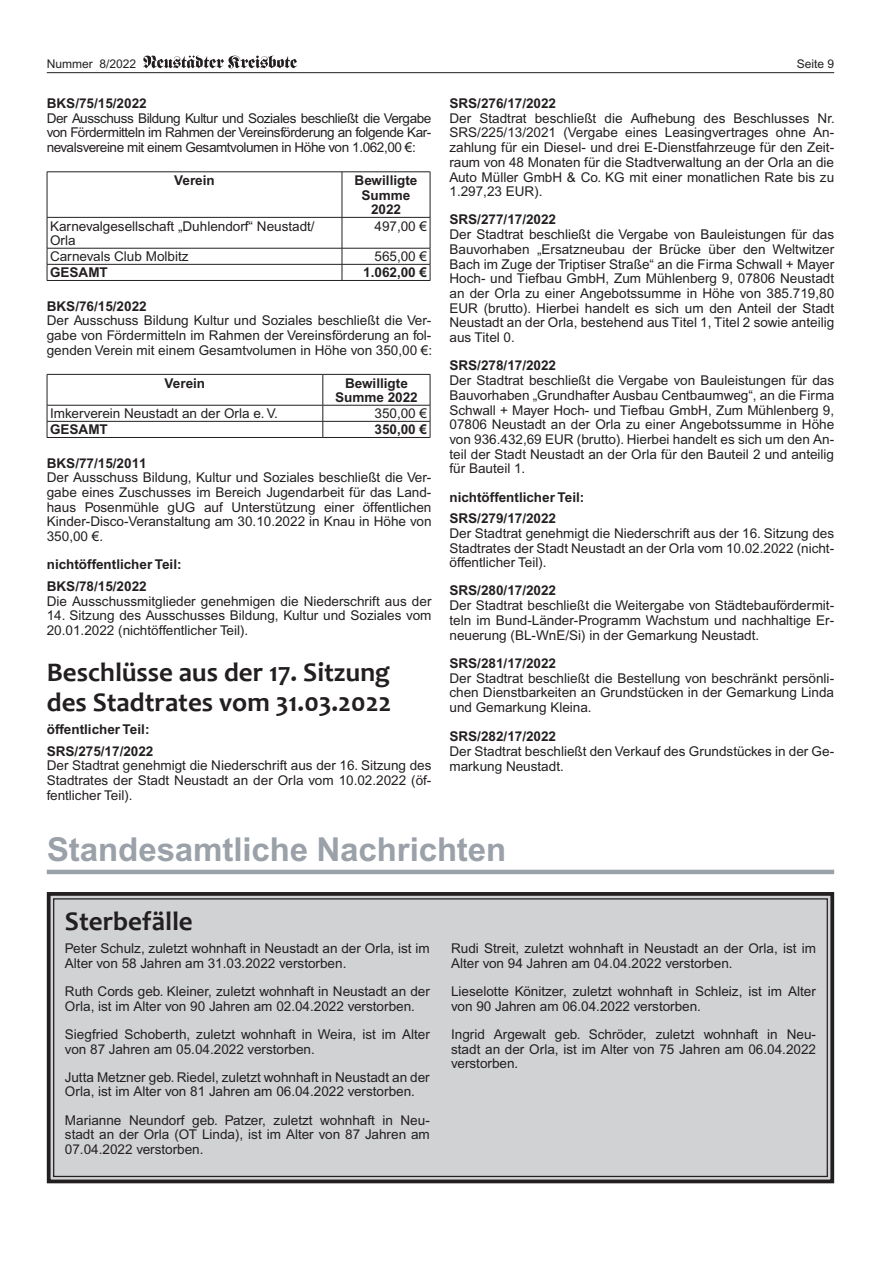
<style>
.page{position:relative;width:881px;height:1263px;background:#fff}
.page>*{position:absolute;margin:0;border:0;box-sizing:border-box;transform-origin:0 0}
.Rasterbalken{font:700 33px "Arial";color:#9aa1a8}
.Überschrift{font:700 27px/29.4px "Candara";color:#231f20}
.t1{font:13.5px/14.7px "Arial";color:#231f20;text-align:justify}
.Normalfett{font:700 13.5px/14.7px "Arial";color:#231f20;text-align:center}
.t2{font:12px "Arial";color:#231f20}
</style>
<div class="page">
<hr style="left:47px;top:72px;width:786px;height:1px;background:#231f20">
<svg style="left:143px;top:55px;width:154px;height:13px"></svg>
<hr style="left:47px;top:172px;width:1px;height:45px;background:#231f20">
<hr style="left:341px;top:172px;width:1px;height:45px;background:#231f20">
<hr style="left:47px;top:172px;width:295px;height:1px;background:#231f20">
<hr style="left:47px;top:217px;width:295px;height:1px;background:#231f20">
<hr style="left:429px;top:172px;width:1px;height:45px;background:#231f20">
<hr style="left:342px;top:172px;width:88px;height:1px;background:#231f20">
<hr style="left:342px;top:217px;width:88px;height:1px;background:#231f20">
<hr style="left:47px;top:218px;width:1px;height:30px;background:#231f20">
<hr style="left:341px;top:218px;width:1px;height:30px;background:#231f20">
<hr style="left:47px;top:248px;width:295px;height:1px;background:#231f20">
<hr style="left:429px;top:218px;width:1px;height:30px;background:#231f20">
<hr style="left:342px;top:248px;width:88px;height:1px;background:#231f20">
<hr style="left:47px;top:264px;width:295px;height:1px;background:#231f20">
<hr style="left:342px;top:264px;width:88px;height:1px;background:#231f20">
<svg style="left:47px;top:248px;width:1px;height:32px"></svg>
<svg style="left:341px;top:248px;width:1px;height:32px"></svg>
<hr style="left:47px;top:280px;width:295px;height:1px;background:#231f20">
<svg style="left:429px;top:248px;width:1px;height:32px"></svg>
<hr style="left:342px;top:280px;width:88px;height:1px;background:#231f20">
<hr style="left:47px;top:375px;width:1px;height:30px;background:#231f20">
<hr style="left:322px;top:375px;width:1px;height:30px;background:#231f20">
<hr style="left:47px;top:374px;width:276px;height:1px;background:#231f20">
<hr style="left:47px;top:405px;width:276px;height:1px;background:#231f20">
<hr style="left:429px;top:375px;width:1px;height:30px;background:#231f20">
<hr style="left:323px;top:374px;width:107px;height:1px;background:#231f20">
<hr style="left:323px;top:405px;width:107px;height:1px;background:#231f20">
<hr style="left:47px;top:421px;width:276px;height:1px;background:#231f20">
<hr style="left:323px;top:421px;width:107px;height:1px;background:#231f20">
<svg style="left:47px;top:405px;width:1px;height:32px"></svg>
<svg style="left:322px;top:405px;width:1px;height:32px"></svg>
<hr style="left:47px;top:437px;width:276px;height:1px;background:#231f20">
<svg style="left:429px;top:405px;width:1px;height:32px"></svg>
<hr style="left:323px;top:437px;width:107px;height:1px;background:#231f20">
<hr style="left:47px;top:870px;width:786px;height:4px;background:#9aa1a8">
<div style="left:46px;top:892px;width:789px;height:292px;background:#d1d2d4"></div>
<p class="t2" style="left:47px;top:57px;width:91px">Nummer 8/2022</p>
<p class="t2" style="left:796px;top:57px;width:39px">Seite 9</p>
<p class="Normalfett" style="left:47px;top:96px;width:101px">BKS/75/15/2022</p>
<p class="t1" style="left:47px;top:111px;width:386px">Der Ausschuss Bildung Kultur und Soziales beschließt die Vergabe von Fördermitteln im Rahmen der Vereinsförderung an folgende Kar&shy;nevalsvereine mit einem Gesamtvolumen in Höhe von 1.062,00 €:</p>
<p class="Normalfett" style="left:174px;top:173px;width:42px">Verein</p>
<p class="Normalfett" style="left:354px;top:173px;width:64px">Bewilligte</p>
<p class="Normalfett" style="left:361px;top:188px;width:50px">Summe<br>2022</p>
<p class="t1" style="left:50px;top:219px;width:266px">Karnevalgesellschaft „Duhlendorf“ Neustadt/<br>Orla</p>
<p class="t1" style="left:374px;top:219px;width:54px">497,00 €</p>
<p class="t1" style="left:50px;top:249px;width:140px">Carnevals Club Molbitz</p>
<p class="t1" style="left:374px;top:249px;width:54px">565,00 €</p>
<p class="Normalfett" style="left:50px;top:265px;width:59px">GESAMT</p>
<p class="Normalfett" style="left:363px;top:265px;width:65px">1.062,00 €</p>
<p class="Normalfett" style="left:47px;top:298px;width:101px">BKS/76/15/2022</p>
<p class="t1" style="left:47px;top:313px;width:387px">Der Ausschuss Bildung Kultur und Soziales beschließt die Ver&shy;gabe von Fördermitteln im Rahmen der Vereinsförderung an fol&shy;genden Verein mit einem Gesamtvolumen in Höhe von 350,00 €:</p>
<p class="Normalfett" style="left:164px;top:375px;width:42px">Verein</p>
<p class="Normalfett" style="left:345px;top:375px;width:64px">Bewilligte</p>
<p class="Normalfett" style="left:335px;top:390px;width:84px">Summe 2022</p>
<p class="t1" style="left:50px;top:406px;width:229px">Imkerverein Neustadt an der Orla e. V.</p>
<p class="t1" style="left:374px;top:406px;width:54px">350,00 €</p>
<p class="Normalfett" style="left:50px;top:422px;width:59px">GESAMT</p>
<p class="Normalfett" style="left:374px;top:422px;width:54px">350,00 €</p>
<p class="Normalfett" style="left:47px;top:455px;width:101px">BKS/77/15/2011</p>
<p class="t1" style="left:47px;top:470px;width:386px">Der Ausschuss Bildung, Kultur und Soziales beschließt die Ver&shy;gabe eines Zuschusses im Bereich Jugendarbeit für das Land&shy;haus Posenmühle gUG auf Unterstützung einer öffentlichen Kinder-Disco-Veranstaltung am 30.10.2022 in Knau in Höhe von 350,00 €.</p>
<p class="Normalfett" style="left:47px;top:557px;width:136px">nichtöffentlicher Teil:</p>
<p class="Normalfett" style="left:47px;top:579px;width:101px">BKS/78/15/2022</p>
<p class="t1" style="left:47px;top:594px;width:386px">Die Ausschussmitglieder genehmigen die Niederschrift aus der</p>
<p class="t1" style="left:47px;top:608px;width:386px">14. Sitzung des Ausschusses Bildung, Kultur und Soziales vom<br>20.01.2022 (nichtöffentlicher Teil).</p>
<p class="Überschrift" style="left:47px;top:658px;width:346px">Beschlüsse aus der 17. Sitzung des Stadtrates vom 31.03.2022</p>
<p class="Normalfett" style="left:47px;top:722px;width:104px">öffentlicher Teil:</p>
<p class="Normalfett" style="left:47px;top:743px;width:108px">SRS/275/17/2022</p>
<p class="t1" style="left:47px;top:758px;width:386px">Der Stadtrat genehmigt die Niederschrift aus der 16. Sitzung des Stadtrates der Stadt Neustadt an der Orla vom 10.02.2022 (öf&shy;fentlicher Teil).</p>
<p class="Normalfett" style="left:449px;top:96px;width:108px">SRS/276/17/2022</p>
<p class="t1" style="left:449px;top:111px;width:387px">Der Stadtrat beschließt die Aufhebung des Beschlusses Nr.<br>SRS/225/13/2021 (Vergabe eines Leasingvertrages ohne An&shy;zahlung für ein Diesel- und drei E-Dienstfahrzeuge für den Zeit&shy;raum von 48 Monaten für die Stadtverwaltung an der Orla an die Auto Müller GmbH &amp; Co. KG mit einer monatlichen Rate bis zu 1.297,23 EUR).</p>
<p class="Normalfett" style="left:449px;top:212px;width:108px">SRS/277/17/2022</p>
<p class="t1" style="left:449px;top:227px;width:386px">Der Stadtrat beschließt die Vergabe von Bauleistungen für das Bauvorhaben „Ersatzneubau der Brücke über den Weltwitzer Bach im Zuge der Triptiser Straße“ an die Firma Schwall + Mayer Hoch- und Tiefbau GmbH, Zum Mühlenberg 9, 07806 Neustadt an der Orla zu einer Angebotssumme in Höhe von 385.719,80<br>EUR (brutto). Hierbei handelt es sich um den Anteil der Stadt Neustadt an der Orla, bestehend aus Titel 1, Titel 2 sowie anteilig aus Titel 0.</p>
<p class="Normalfett" style="left:449px;top:358px;width:108px">SRS/278/17/2022</p>
<p class="t1" style="left:449px;top:373px;width:386px">Der Stadtrat beschließt die Vergabe von Bauleistungen für das Bauvorhaben „Grundhafter Ausbau Centbaumweg“, an die Firma Schwall + Mayer Hoch- und Tiefbau GmbH, Zum Mühlenberg 9, 07806 Neustadt an der Orla zu einer Angebotssumme in Höhe von 936.432,69 EUR (brutto). Hierbei handelt es sich um den An&shy;teil der Stadt Neustadt an der Orla für den Bauteil 2 und anteilig für Bauteil 1.</p>
<p class="Normalfett" style="left:449px;top:490px;width:136px">nichtöffentlicher Teil:</p>
<p class="Normalfett" style="left:449px;top:511px;width:108px">SRS/279/17/2022</p>
<p class="t1" style="left:449px;top:526px;width:386px">Der Stadtrat genehmigt die Niederschrift aus der 16. Sitzung des Stadtrates der Stadt Neustadt an der Orla vom 10.02.2022 (nicht&shy;öffentlicher Teil).</p>
<p class="Normalfett" style="left:449px;top:583px;width:108px">SRS/280/17/2022</p>
<p class="t1" style="left:449px;top:598px;width:386px">Der Stadtrat beschließt die Weitergabe von Städtebaufördermit&shy;teln im Bund-Länder-Programm Wachstum und nachhaltige Er&shy;neuerung (BL-WnE/Si) in der Gemarkung Neustadt.</p>
<p class="Normalfett" style="left:449px;top:656px;width:108px">SRS/281/17/2022</p>
<p class="t1" style="left:449px;top:671px;width:386px">Der Stadtrat beschließt die Bestellung von beschränkt persönli&shy;chen Dienstbarkeiten an Grundstücken in der Gemarkung Linda und Gemarkung Kleina.</p>
<p class="Normalfett" style="left:449px;top:729px;width:108px">SRS/282/17/2022</p>
<p class="t1" style="left:449px;top:744px;width:386px">Der Stadtrat beschließt den Verkauf des Grundstückes in der Ge&shy;markung Neustadt.</p>
<p class="Rasterbalken" style="left:47px;top:830px;width:461px">Standesamtliche Nachrichten</p>
<p class="Überschrift" style="left:65px;top:906px;width:129px">Sterbefälle</p>
<p class="t1" style="left:65px;top:941px;width:366px">Peter Schulz, zuletzt wohnhaft in Neustadt an der Orla, ist im<br>Alter von 58 Jahren am 31.03.2022 verstorben.</p>
<p class="t1" style="left:65px;top:984px;width:366px">Ruth Cords geb. Kleiner, zuletzt wohnhaft in Neustadt an der<br>Orla, ist im Alter von 90 Jahren am 02.04.2022 verstorben.</p>
<p class="t1" style="left:65px;top:1027px;width:366px">Siegfried Schoberth, zuletzt wohnhaft in Weira, ist im Alter von 87 Jahren am 05.04.2022 verstorben.</p>
<p class="t1" style="left:65px;top:1070px;width:366px">Jutta Metzner geb. Riedel, zuletzt wohnhaft in Neustadt an der<br>Orla, ist im Alter von 81 Jahren am 06.04.2022 verstorben.</p>
<p class="t1" style="left:65px;top:1113px;width:366px">Marianne Neundorf geb. Patzer, zuletzt wohnhaft in Neu&shy;stadt an der Orla (OT Linda), ist im Alter von 87 Jahren am 07.04.2022 verstorben.</p>
<p class="t1" style="left:451px;top:941px;width:366px">Rudi Streit, zuletzt wohnhaft in Neustadt an der Orla, ist im<br>Alter von 94 Jahren am 04.04.2022 verstorben.</p>
<p class="t1" style="left:451px;top:984px;width:366px">Lieselotte Könitzer, zuletzt wohnhaft in Schleiz, ist im Alter von 90 Jahren am 06.04.2022 verstorben.</p>
<p class="t1" style="left:451px;top:1027px;width:366px">Ingrid Argewalt geb. Schröder, zuletzt wohnhaft in Neu&shy;stadt an der Orla, ist im Alter von 75 Jahren am 06.04.2022 verstorben.</p>
</div>
